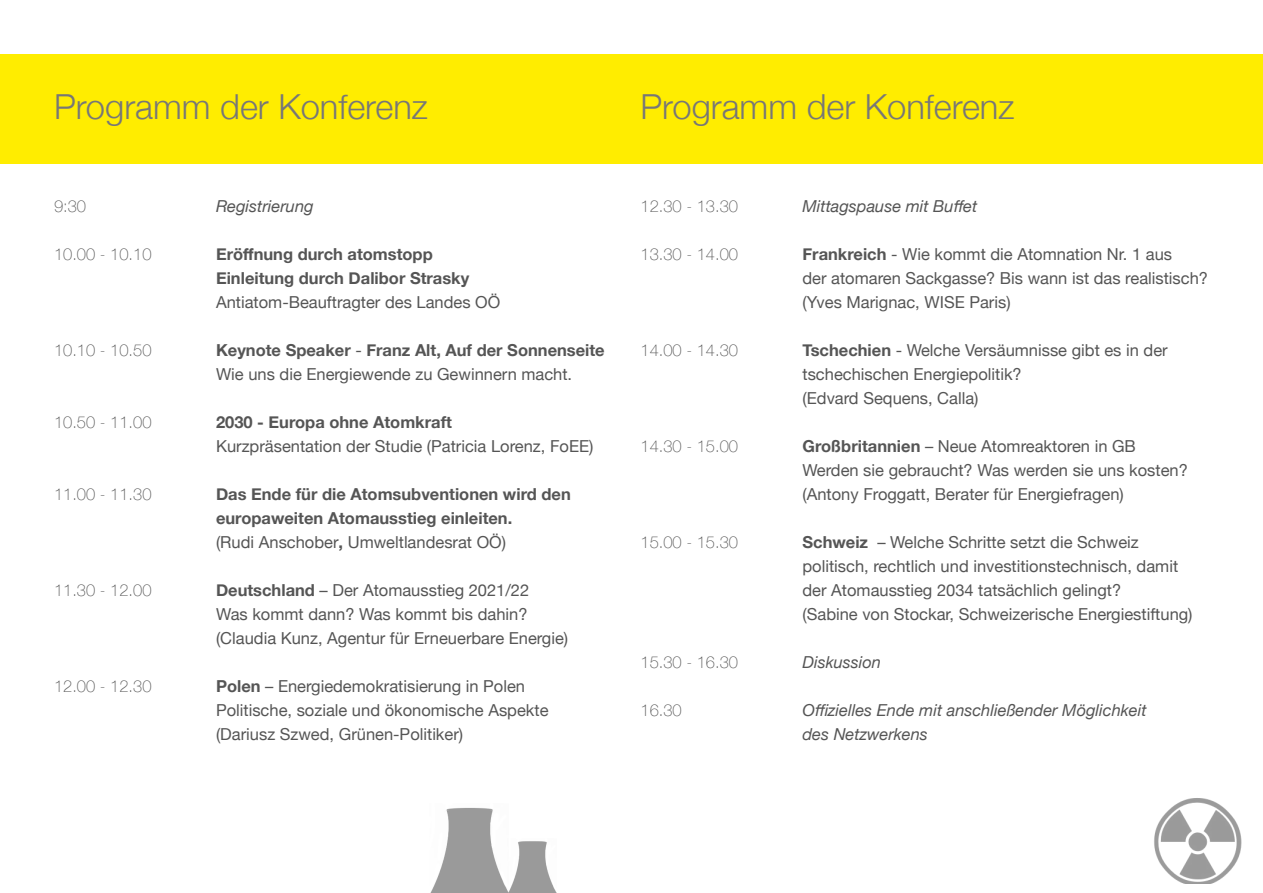
<style>
.page{position:relative;width:1263px;height:893px;background:#fff}
.page>*{position:absolute;margin:0;border:0;box-sizing:border-box;transform-origin:0 0}
.t1{font:300 34.5px "Helvetica Neue";color:#777}
.t2{font:16.5px/24px "Helvetica Neue";color:#555}
.t3{font:700 16.5px/24px "Helvetica Neue";color:#555}
.t4{font:100 16.5px "Helvetica Neue";color:#555}
.t5{font:italic 16.5px/24px "Helvetica Neue";color:#555}
.s1{font-weight:400}
.s2{font-weight:700}
</style>
<div class="page">
<div style="left:0;top:54px;width:1263px;height:110px;background:#ffed00"></div>
<img style="left:508px;top:841px;width:48px;height:52px">
<img style="left:430px;top:808px;width:78px;height:85px">
<img style="left:1154px;top:798px;width:88px;height:86px">
<h1 class="t1" style="left:54px;top:79px;width:375px">Programm der Konferenz</h1>
<h1 class="t1" style="left:640px;top:79px;width:375px">Programm der Konferenz</h1>
<p class="t4" style="left:54px;top:193px;width:34px">9:30</p>
<p class="t5" style="left:216px;top:195px;width:99px">Registrierung</p>
<p class="t4" style="left:54px;top:241px;width:99px">10.00 - 10.10</p>
<p class="t3" style="left:216px;top:242px;width:255px">Eröffnung durch atomstopp<br>Einleitung durch Dalibor Strasky</p>
<p class="t2" style="left:216px;top:291px;width:286px">Antiatom-Beauftragter des Landes OÖ</p>
<p class="t4" style="left:54px;top:337px;width:99px">10.10 - 10.50</p>
<p class="t3" style="left:216px;top:338px;width:390px">Keynote Speaker <span class="s1">-</span> Franz Alt, Auf der Sonnenseite<br><span class="s1">Wie uns die Energiewende zu Gewinnern macht.</span></p>
<p class="t4" style="left:54px;top:409px;width:99px">10.50 - 11.00</p>
<p class="t3" style="left:216px;top:410px;width:237px">2030 - Europa ohne Atomkraft</p>
<p class="t2" style="left:216px;top:435px;width:379px">Kurzpräsentation der Studie (Patricia Lorenz, FoEE)</p>
<p class="t4" style="left:54px;top:481px;width:99px">11.00 - 11.30</p>
<p class="t3" style="left:216px;top:482px;width:356px">Das Ende für die Atomsubventionen wird den europaweiten Atomausstieg einleiten.<br><span class="s1">(Rudi Anschober</span>, <span class="s1">Umweltlandesrat OÖ)</span></p>
<p class="t4" style="left:54px;top:577px;width:99px">11.30 - 12.00</p>
<p class="t2" style="left:216px;top:579px;width:354px"><span class="s2">Deutschland</span> – Der Atomausstieg 2021/22<br>Was kommt dann? Was kommt bis dahin? (Claudia Kunz, Agentur für Erneuerbare Energie)</p>
<p class="t4" style="left:54px;top:673px;width:99px">12.00 - 12.30</p>
<p class="t2" style="left:216px;top:675px;width:334px"><span class="s2">Polen</span> – Energiedemokratisierung in Polen<br>Politische, soziale und ökonomische Aspekte (Dariusz Szwed, Grünen-Politiker)</p>
<p class="t4" style="left:640px;top:193px;width:99px">12.30 - 13.30</p>
<p class="t5" style="left:802px;top:195px;width:176px">Mittagspause mit Buffet</p>
<p class="t4" style="left:640px;top:241px;width:99px">13.30 - 14.00</p>
<p class="t2" style="left:802px;top:243px;width:407px"><span class="s2">Frankreich</span> - Wie kommt die Atomnation Nr. 1 aus<br>der atomaren Sackgasse? Bis wann ist das realistisch? (Yves Marignac, WISE Paris)</p>
<p class="t4" style="left:640px;top:337px;width:99px">14.00 - 14.30</p>
<p class="t2" style="left:802px;top:339px;width:367px"><span class="s2">Tschechien</span> - Welche Versäumnisse gibt es in der tschechischen Energiepolitik?<br>(Edvard Sequens, Calla)</p>
<p class="t4" style="left:640px;top:433px;width:99px">14.30 - 15.00</p>
<p class="t2" style="left:802px;top:435px;width:387px"><span class="s2">Großbritannien</span> – Neue Atomreaktoren in GB<br>Werden sie gebraucht? Was werden sie uns kosten? (Antony Froggatt, Berater für Energiefragen)</p>
<p class="t4" style="left:640px;top:529px;width:99px">15.00 - 15.30</p>
<p class="t2" style="left:802px;top:531px;width:392px"><span class="s2">Schweiz</span> – Welche Schritte setzt die Schweiz politisch, rechtlich und investitionstechnisch, damit der Atomausstieg 2034 tatsächlich gelingt?<br>(Sabine von Stockar, Schweizerische Energiestiftung)</p>
<p class="t4" style="left:640px;top:649px;width:99px">15.30 - 16.30</p>
<p class="t5" style="left:802px;top:651px;width:80px">Diskussion</p>
<p class="t4" style="left:640px;top:697px;width:43px">16.30</p>
<p class="t5" style="left:802px;top:699px;width:346px">Offizielles Ende mit anschließender Möglichkeit des Netzwerkens</p>
</div>
